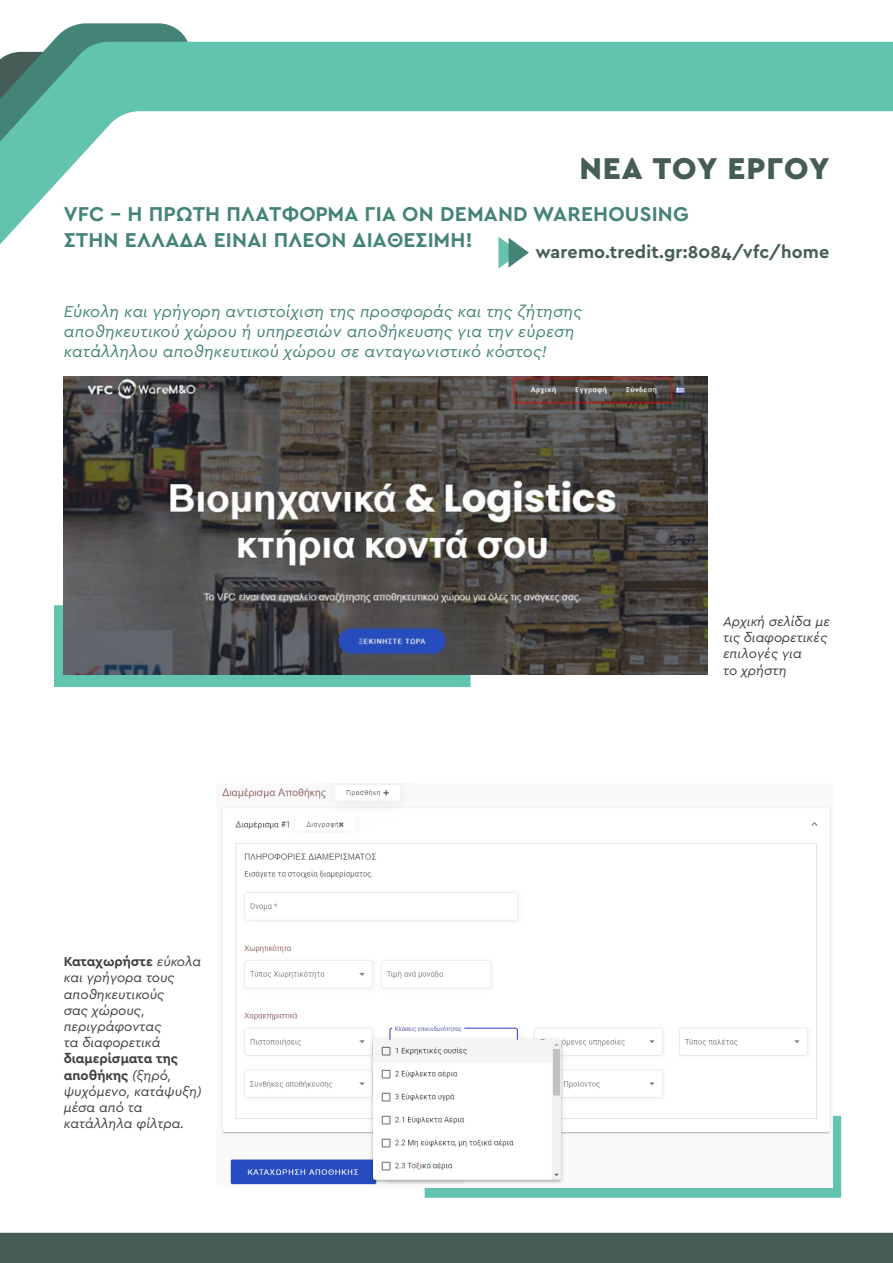
<style>
.page{position:relative;width:893px;height:1263px;background:#fff}
.page>*{position:absolute;margin:0;border:0;box-sizing:border-box;transform-origin:0 0}
.t1{font:900 31.5px "Cera Pro";letter-spacing:.025em;color:#465c57}
.t2{font:700 21px/25.2px "Cera Pro";letter-spacing:.01em;color:#448476}
.t3{font:700 18px "Cera Pro";letter-spacing:.01em;color:#465c57}
.t4{font:italic 16.5px/19.8px "Cera Pro";letter-spacing:.01em;color:#448476}
.logos{font:italic 13.5px/16.2px "Cera Pro";color:#3e3e3f}
.s1{font-weight:700;font-style:normal}
</style>
<div class="page">
<svg style="left:52px;top:23px;width:139px;height:19px"></svg>
<svg style="left:0;top:42px;width:893px;height:202px"></svg>
<div style="left:0;top:1232px;width:893px;height:31px;background:#465c57"></div>
<svg style="left:54px;top:605px;width:431px;height:83px;background:#6dc0ae"></svg>
<svg style="left:424px;top:1115px;width:418px;height:83px;background:#75cab7"></svg>
<svg style="left:498px;top:237px;width:31px;height:32px"></svg>
<img style="left:63px;top:376px;width:645px;height:298px">
<img style="left:221px;top:784px;width:611px;height:403px">
<p class="t1" style="left:579px;top:148px;width:251px">ΝΕΑ ΤΟΥ ΕΡΓΟΥ</p>
<p class="t2" style="left:64px;top:201px;width:626px">VFC – Η ΠΡΏΤΗ ΠΛΑΤΦΌΡΜΑ ΓΙΑ ON DEMAND WAREHOUSING<br>ΣΤΗΝ ΕΛΛΆΔΑ ΕΊΝΑΙ ΠΛΈΟΝ ΔΙΑΘΈΣΙΜΗ!</p>
<p class="t3" style="left:535px;top:240px;width:295px">waremo.tredit.gr:8084/vfc/home</p>
<p class="t4" style="left:64px;top:301px;width:520px">Εύκολη και γρήγορη αντιστοίχιση της προσφοράς και της ζήτησης αποθηκευτικού χώρου ή υπηρεσιών αποθήκευσης για την εύρεση κατάλληλου αποθηκευτικού χώρου σε ανταγωνιστικό κόστος!</p>
<p class="logos" style="left:64px;top:953px;width:139px"><span class="s1">Καταχωρήστε</span> εύκολα και γρήγορα τους αποθηκευτικούς<br>σας χώρους, περιγράφοντας<br>τα διαφορετικά <span class="s1">διαμερίσματα της αποθήκης</span> (ξηρό, ψυχόμενο, κατάψυξη) μέσα από τα κατάλληλα φίλτρα.</p>
<p class="logos" style="left:723px;top:613px;width:108px">Αρχική σελίδα με τις διαφορετικές επιλογές για<br>το χρήστη</p>
</div>
